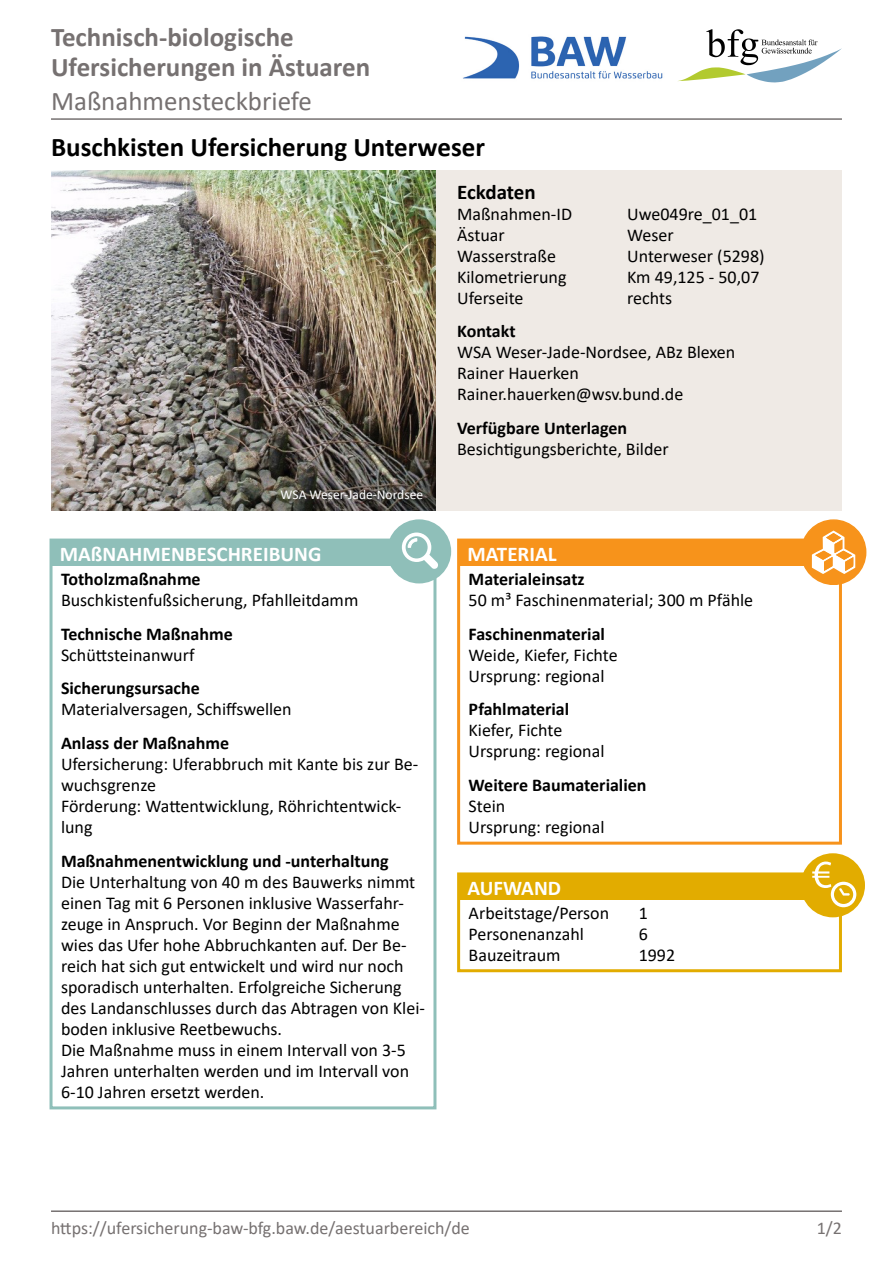
<style>
.page{position:relative;width:893px;height:1263px;background:#fff}
.page>*{position:absolute;margin:0;border:0;box-sizing:border-box;transform-origin:0 0}
.t1{font:700 27px/30px "Calibri";color:#767171}
.t2{font:700 27px "Calibri";color:#000}
.t3{font:27px "Calibri";color:#767171}
.t4{font:700 21px "Calibri";color:#fff}
.t5{font:700 21px "Calibri";letter-spacing:-.01em;color:#000}
.t6{font:18px/21px "Calibri";color:#000}
.t7{font:700 18px "Calibri";color:#000}
.t8{font:18px "Calibri";color:#767171}
.t9{font:13.5px "Calibri";color:#fff}
</style>
<div class="page">
<img style="left:463px;top:36px;width:200px;height:43px">
<svg style="left:678px;top:29px;width:164px;height:53px"></svg>
<hr style="left:51px;top:118px;width:791px;height:2px;background:#767171">
<hr style="left:51px;top:1210px;width:791px;height:2px;background:#767171">
<div style="left:51px;top:170px;width:791px;height:340px;background:#efeae5"></div>
<img style="left:51px;top:170px;width:385px;height:340px">
<div style="left:50px;top:538px;width:386px;height:571px;border:3px solid #8fbfb9"></div>
<div style="left:51px;top:540px;width:384px;height:26px;background:#8fbfb9"></div>
<div style="left:387px;top:519px;width:64px;height:64px;background:#8fbfb9;border-radius:50%"></div>
<svg style="left:402px;top:532px;width:36px;height:37px"></svg>
<div style="left:457px;top:538px;width:385px;height:307px;border:3px solid #f7931b"></div>
<div style="left:457px;top:872px;width:385px;height:100px;border:3px solid #e2ac00"></div>
<div style="left:459px;top:874px;width:383px;height:25px;background:#e2ac00"></div>
<div style="left:801px;top:853px;width:64px;height:64px;background:#e2ac00;border-radius:50%"></div>
<svg style="left:812px;top:861px;width:44px;height:46px"></svg>
<div style="left:459px;top:540px;width:383px;height:26px;background:#f7931b"></div>
<div style="left:801px;top:520px;width:65px;height:64px;background:#f7931b;border-radius:50%"></div>
<div style="left:801px;top:519px;width:65px;height:66px;border:1px solid #f7931b;border-radius:50%"></div>
<svg style="left:812px;top:530px;width:43px;height:44px"></svg>
<h1 class="t1" style="left:51px;top:22px;width:321px">Technisch-biologische<br>Ufersicherungen in Ästuaren</h1>
<h1 class="t3" style="left:51px;top:83px;width:262px">Maßnahmensteckbriefe</h1>
<h1 class="t2" style="left:51px;top:128px;width:435px">Buschkisten Ufersicherung Unterweser</h1>
<p class="t5" style="left:457px;top:177px;width:80px">Eckdaten</p>
<p class="t6" style="left:457px;top:203px;width:116px">Maßnahmen-ID</p>
<p class="t6" style="left:627px;top:203px;width:132px">Uwe049re_01_01</p>
<p class="t6" style="left:457px;top:224px;width:49px">Ästuar</p>
<p class="t6" style="left:627px;top:224px;width:48px">Weser</p>
<p class="t6" style="left:457px;top:245px;width:100px">Wasserstraße</p>
<p class="t6" style="left:627px;top:245px;width:139px">Unterweser (5298)</p>
<p class="t6" style="left:457px;top:266px;width:111px">Kilometrierung</p>
<p class="t6" style="left:627px;top:266px;width:134px">Km 49,125 - 50,07</p>
<p class="t6" style="left:457px;top:287px;width:68px">Uferseite</p>
<p class="t6" style="left:627px;top:287px;width:46px">rechts</p>
<p class="t7" style="left:457px;top:319px;width:60px">Kontakt</p>
<p class="t6" style="left:457px;top:341px;width:280px">WSA Weser-Jade-Nordsee, ABz Blexen<br>Rainer Hauerken<br>Rainer.hauerken@wsv.bund.de</p>
<p class="t7" style="left:457px;top:415px;width:172px">Verfügbare Unterlagen</p>
<p class="t6" style="left:457px;top:438px;width:213px">Besichtigungsberichte, Bilder</p>
<p class="t9" style="left:281px;top:485px;width:144px">WSA Weser-Jade-Nordsee</p>
<p class="t4" style="left:60px;top:539px;width:263px">MAßNAHMENBESCHREIBUNG</p>
<p class="t7" style="left:61px;top:566px;width:141px">Totholzmaßnahme</p>
<p class="t6" style="left:61px;top:589px;width:299px">Buschkistenfußsicherung, Pfahlleitdamm</p>
<p class="t7" style="left:61px;top:621px;width:173px">Technische Maßnahme</p>
<p class="t6" style="left:61px;top:644px;width:135px">Schüttsteinanwurf</p>
<p class="t7" style="left:61px;top:676px;width:140px">Sicherungsursache</p>
<p class="t6" style="left:61px;top:698px;width:232px">Materialversagen, Schiffswellen</p>
<p class="t7" style="left:61px;top:730px;width:170px">Anlass der Maßnahme</p>
<p class="t6" style="left:61px;top:753px;width:359px">Ufersicherung: Uferabbruch mit Kante bis zur Be&shy;wuchsgrenze<br>Förderung: Wattentwicklung, Röhrichtentwick&shy;lung</p>
<p class="t7" style="left:61px;top:848px;width:329px">Maßnahmenentwicklung und -unterhaltung</p>
<p class="t6" style="left:61px;top:871px;width:365px">Die Unterhaltung von 40 m des Bauwerks nimmt einen Tag mit 6 Personen inklusive Wasserfahr&shy;zeuge in Anspruch. Vor Beginn der Maßnahme wies das Ufer hohe Abbruchkanten auf. Der Be&shy;reich hat sich gut entwickelt und wird nur noch sporadisch unterhalten. Erfolgreiche Sicherung des Landanschlusses durch das Abtragen von Klei&shy;boden inklusive Reetbewuchs.<br>Die Maßnahme muss in einem Intervall von 3-5<br>Jahren unterhalten werden und im Intervall von 6-10 Jahren ersetzt werden.</p>
<p class="t4" style="left:467px;top:539px;width:91px">MATERIAL</p>
<p class="t7" style="left:469px;top:566px;width:118px">Materialeinsatz</p>
<p class="t6" style="left:469px;top:589px;width:286px">50 m³ Faschinenmaterial; 300 m Pfähle</p>
<p class="t7" style="left:469px;top:621px;width:138px">Faschinenmaterial</p>
<p class="t6" style="left:469px;top:644px;width:151px">Weide, Kiefer, Fichte<br>Ursprung: regional</p>
<p class="t7" style="left:469px;top:697px;width:102px">Pfahlmaterial</p>
<p class="t6" style="left:469px;top:719px;width:137px">Kiefer, Fichte<br>Ursprung: regional</p>
<p class="t7" style="left:469px;top:772px;width:179px">Weitere Baumaterialien</p>
<p class="t6" style="left:469px;top:795px;width:137px">Stein<br>Ursprung: regional</p>
<p class="t4" style="left:467px;top:873px;width:95px">AUFWAND</p>
<p class="t6" style="left:469px;top:902px;width:142px">Arbeitstage/Person</p>
<p class="t6" style="left:639px;top:902px;width:11px">1</p>
<p class="t6" style="left:469px;top:923px;width:117px">Personenanzahl</p>
<p class="t6" style="left:639px;top:923px;width:11px">6</p>
<p class="t6" style="left:469px;top:944px;width:94px">Bauzeitraum</p>
<p class="t6" style="left:639px;top:944px;width:38px">1992</p>
<p class="t8" style="left:51px;top:1215px;width:420px">https://ufersicherung-baw-bfg.baw.de/aestuarbereich/de</p>
<p class="t8" style="left:817px;top:1215px;width:27px">1/2</p>
</div>
